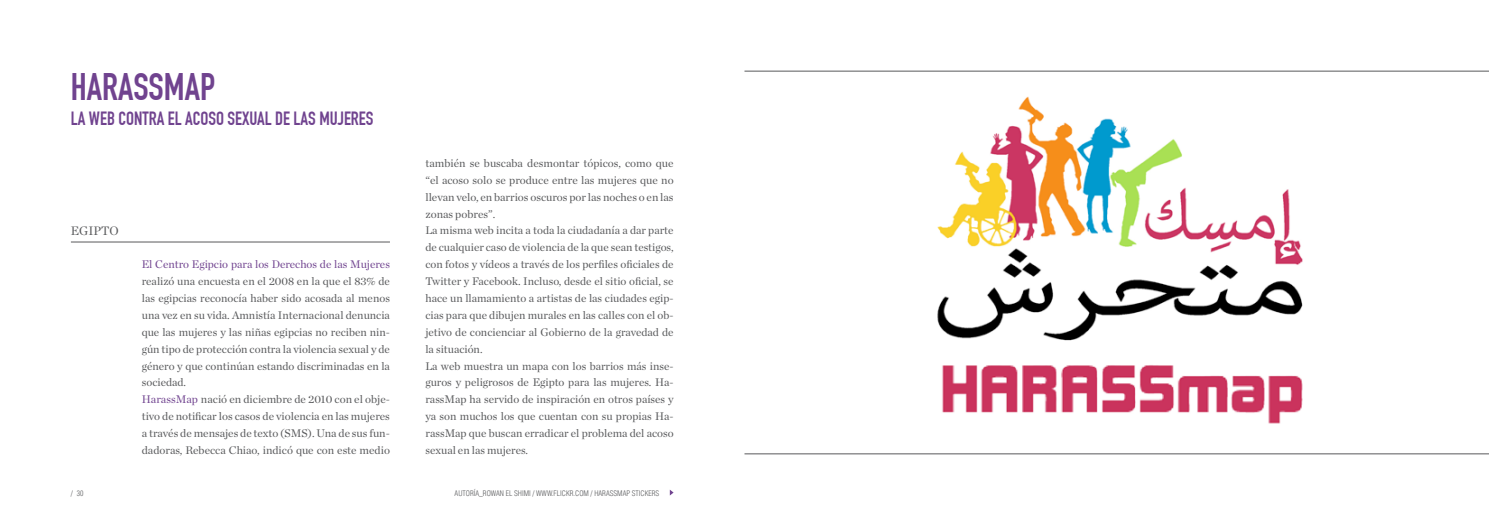
<style>
.page{position:relative;width:1489px;height:525px;background:#fff}
.page>*{position:absolute;margin:0;border:0;box-sizing:border-box;transform-origin:0 0}
.t1{font:700 37.5px "DIN Condensed";color:#70438f}
.t2{font:700 18.75px "DIN Condensed";color:#70438f}
.t3{font:12.5px "Chronicle Deck";color:#58595b}
.t4{font:11.25px/16.9px "Chronicle Deck";color:#58595b}
.t5{font:11.25px "Chronicle Deck";color:#70438f}
.t6{font:300 condensed 7.5px "Helvetica";color:#58595b}
.s1{color:#70438f}
</style>
<div class="page">
<svg style="left:669px;top:490px;width:4px;height:5px"></svg>
<img style="left:937px;top:96px;width:366px;height:328px">
<hr style="left:71px;top:242px;width:319px;height:1px;background:#58595b">
<hr style="left:744px;top:71px;width:744px;height:1px;background:#58595b">
<hr style="left:744px;top:453px;width:744px;height:1px;background:#58595b">
<h1 class="t1" style="left:71px;top:65px;width:143px">HARASSMAP</h1>
<h2 class="t2" style="left:71px;top:108px;width:304px">LA WEB CONTRA EL ACOSO SEXUAL DE LAS MUJ ERES</h2>
<p class="t3" style="left:71px;top:223px;width:40px">EGIPTO</p>
<p class="t6" style="left:71px;top:488px;width:14px">/ 30</p>
<p class="t5" style="left:142px;top:257px;width:250px">El Centro Egipcio para los Derechos de las Mujeres</p>
<p class="t4" style="left:142px;top:272px;width:250px">realizó una encuesta en el 2008 en la que el 83% de las egipcias reconocía haber sido acosada al menos una vez en su vida. Amnistía Internacional denuncia que las mujeres y las niñas egipcias no reciben nin&shy;gún tipo de protección contra la violencia sexual y de género y que continúan estando discriminadas en la sociedad.<br><span class="s1">HarassMap</span> nació en diciembre de 2010 con el obje&shy;tivo de notificar los casos de violencia en las mujeres a través de mensajes de texto (SMS). Una de sus fun&shy;dadoras, Rebecca Chiao, indicó que con este medio</p>
<p class="t4" style="left:425px;top:154px;width:250px">también se buscaba desmontar tópicos, como que “el acoso solo se produce entre las mujeres que no llevan velo, en barrios oscuros por las noches o en las zonas pobres”.<br>La misma web incita a toda la ciudadanía a dar parte de cualquier caso de violencia de la que sean testigos, con fotos y vídeos a través de los perfiles oficiales de Twitter y Facebook. Incluso, desde el sitio oficial, se hace un llamamiento a artistas de las ciudades egip&shy;cias para que dibujen murales en las calles con el ob&shy;jetivo de concienciar al Gobierno de la gravedad de la situación.<br>La web muestra un mapa con los barrios más inse&shy;guros y peligrosos de Egipto para las mujeres. Ha&shy;rassMap ha servido de inspiración en otros países y ya son muchos los que cuentan con su propias Ha&shy;rassMap que buscan erradicar el problema del acoso sexual en las mujeres.</p>
<p class="t6" style="left:454px;top:488px;width:168px">AUTORÍA_ROWAN EL SHIMI / WWW.FLICKR.COM / HARASSMAP</p>
<p class="t6" style="left:632px;top:488px;width:29px">STICKERS</p>
</div>
